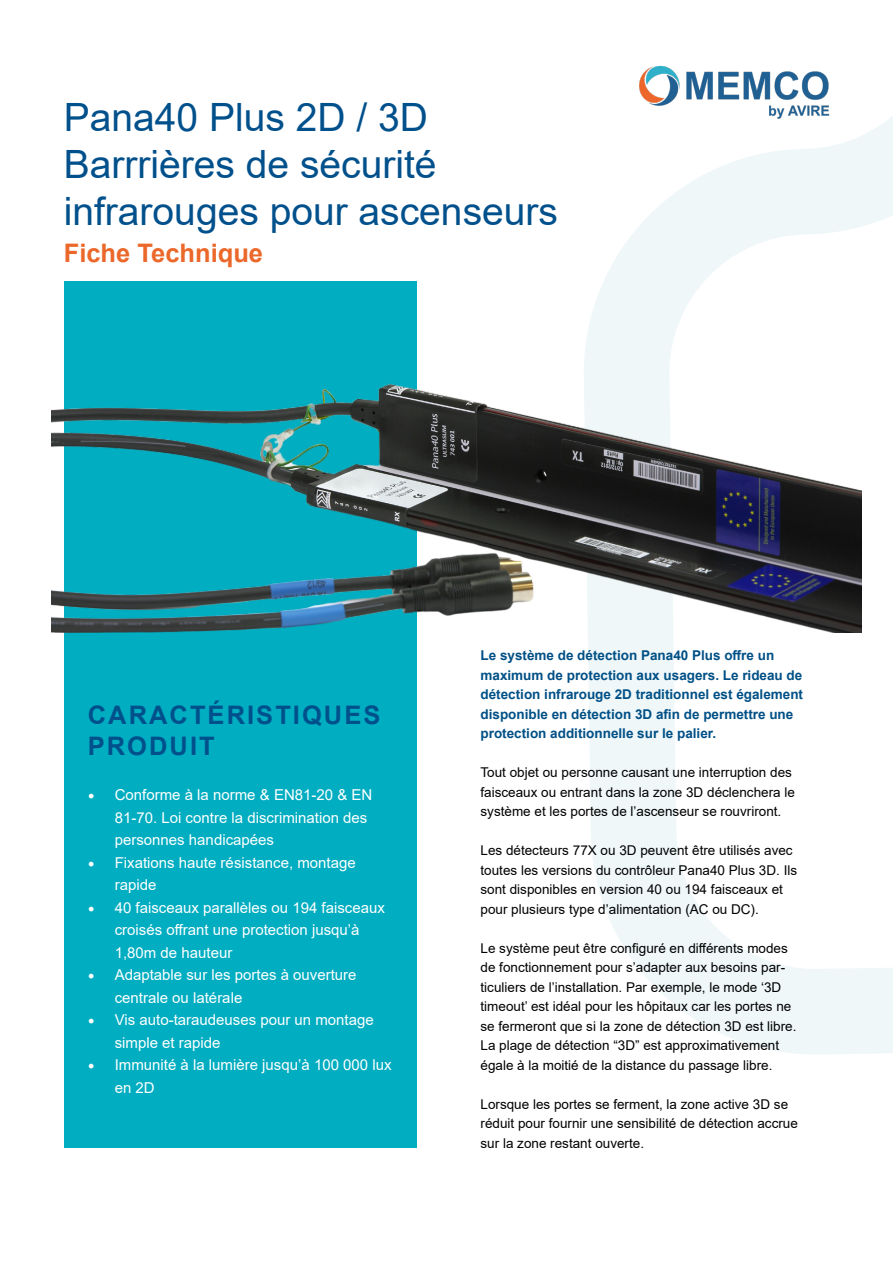
<style>
.page{position:relative;width:893px;height:1263px;background:#fff}
.page>*{position:absolute;margin:0;border:0;box-sizing:border-box;transform-origin:0 0}
.t1{font:39px/46.8px "Arial";color:#00508c}
.t2{font:700 25.5px/30.6px "Arial";letter-spacing:.08em;color:#00508c}
.t3{font:700 25.5px "Arial";color:#ec672a}
.t4{font:15px/22.5px "Arial";color:#fff}
.t5{font:13.5px/19.5px "Arial";color:#000}
.t6{font:700 13.5px/19.5px "Arial";color:#005086}
.s1{font-family:"Minion Pro";font-size:18px}
</style>
<div class="page">
<svg style="left:585px;top:116px;width:308px;height:938px"></svg>
<div style="left:64px;top:282px;width:353px;height:866px;background:#00adc1"></div>
<img style="left:51px;top:356px;width:810px;height:276px">
<img style="left:616px;top:65px;width:234px;height:62px">
<h1 class="t1" style="left:64px;top:94px;width:496px">Pana40 Plus 2D / 3D<br>Barrrières de sécurité infrarouges pour ascenseurs</h1>
<h2 class="t3" style="left:64px;top:235px;width:201px">Fiche Technique</h2>
<h2 class="t2" style="left:88px;top:700px;width:294px">CARACTÉRISTIQUES<br>PRODUIT</h2>
<p class="t4" style="left:115px;top:783px;width:259px;text-indent:-27px"><span class="s1">•</span> Conforme à la norme &amp; EN81-20 &amp; EN<br>81-70. Loi contre la discrimination des personnes handicapées</p>
<p class="t4" style="left:115px;top:851px;width:242px;text-indent:-27px"><span class="s1">•</span> Fixations haute résistance, montage rapide</p>
<p class="t4" style="left:115px;top:896px;width:272px;text-indent:-27px"><span class="s1">•</span> 40 faisceaux parallèles ou 194 faisceaux croisés offrant une protection jusqu’à<br>1,80m de hauteur</p>
<p class="t4" style="left:115px;top:963px;width:243px;text-indent:-27px"><span class="s1">•</span> Adaptable sur les portes à ouverture centrale ou latérale</p>
<p class="t4" style="left:115px;top:1008px;width:261px;text-indent:-27px"><span class="s1">•</span> Vis auto-taraudeuses pour un montage simple et rapide</p>
<p class="t4" style="left:115px;top:1053px;width:278px;text-indent:-27px"><span class="s1">•</span> Immunité à la lumière jusqu’à 100 000 lux en 2D</p>
<p class="t6" style="left:480px;top:646px;width:324px">Le système de détection Pana40 Plus offre un maximum de protection aux usagers. Le rideau de détection infrarouge 2D traditionnel est également disponible en détection 3D afin de permettre une protection additionnelle sur le palier.</p>
<p class="t5" style="left:480px;top:763px;width:316px">Tout objet ou personne causant une interruption des faisceaux ou entrant dans la zone 3D déclenchera le système et les portes de l’ascenseur se rouvriront.</p>
<p class="t5" style="left:480px;top:841px;width:318px">Les détecteurs 77X ou 3D peuvent être utilisés avec toutes les versions du contrôleur Pana40 Plus 3D. Ils sont disponibles en version 40 ou 194 faisceaux et pour plusieurs type d’alimentation (AC ou DC).</p>
<p class="t5" style="left:480px;top:938px;width:317px">Le système peut être configuré en différents modes de fonctionnement pour s’adapter aux besoins par&shy;ticuliers de l’installation. Par exemple, le mode ‘3D timeout’ est idéal pour les hôpitaux car les portes ne se fermeront que si la zone de détection 3D est libre.<br>La plage de détection “3D” est approximativement égale à la moitié de la distance du passage libre.</p>
<p class="t5" style="left:480px;top:1094px;width:319px">Lorsque les portes se ferment, la zone active 3D se réduit pour fournir une sensibilité de détection accrue sur la zone restant ouverte.</p>
</div>
